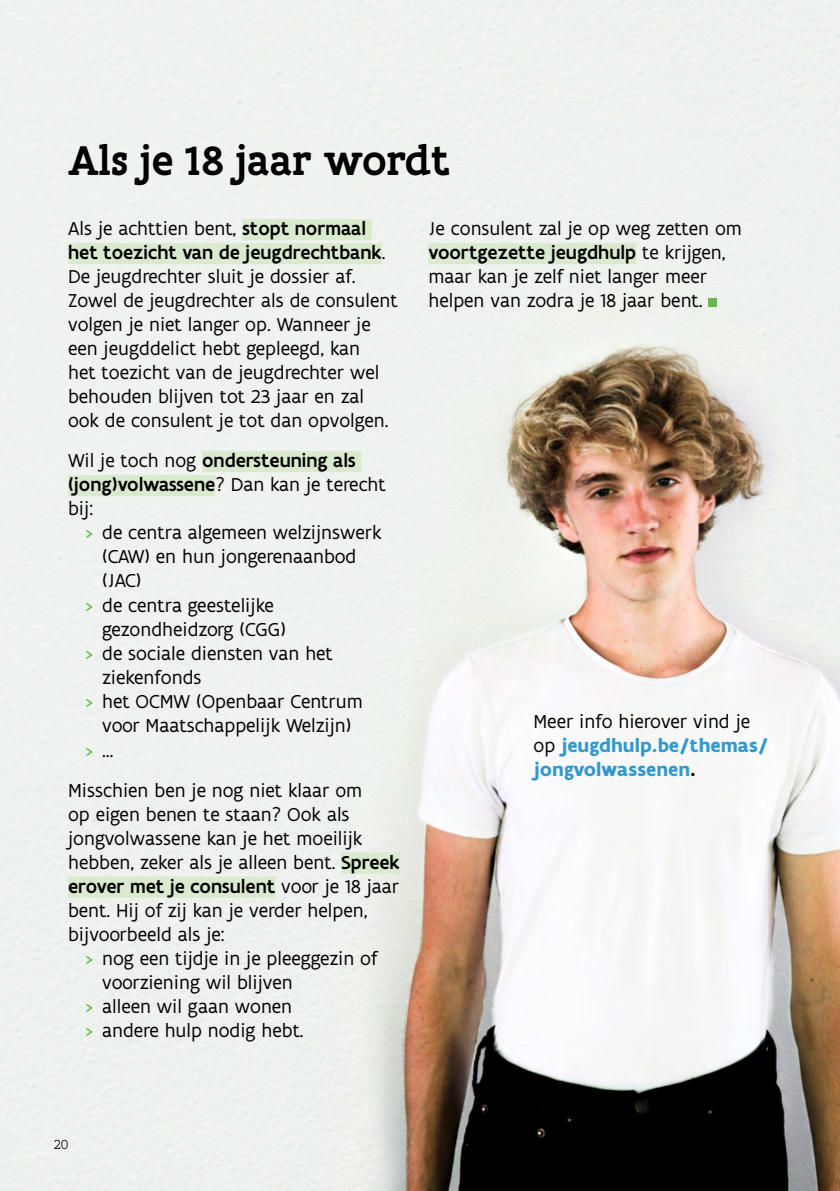
<style>
.page{position:relative;width:840px;height:1191px;background:#fff}
.page>*{position:absolute;margin:0;border:0;box-sizing:border-box;transform-origin:0 0}
.t1{font:500 44px "Flanders Art Serif";color:#000}
.t2{font:20px/24px "Flanders Art Sans";color:#000}
.t3{font:700 20px/24px "Flanders Art Sans";color:#3199cc}
.t4{font:20px "Flanders Art Sans";color:#6ab651}
.t5{font:300 14px "Flanders Art Serif";color:#000}
.s1{font-weight:500}
.s2{color:#6ab651}
.s3{color:#000}
.s4{font-weight:400;color:#000}
</style>
<div class="page">
<img style="left:0;top:0;width:839px;height:1191px">
<div style="left:242px;top:219px;width:129px;height:21px;background:#daeacf"></div>
<div style="left:68px;top:243px;width:313px;height:21px;background:#daeacf"></div>
<div style="left:202px;top:451px;width:159px;height:21px;background:#daeacf"></div>
<div style="left:68px;top:475px;width:147px;height:21px;background:#daeacf"></div>
<div style="left:341px;top:852px;width:59px;height:21px;background:#daeacf"></div>
<div style="left:68px;top:876px;width:207px;height:21px;background:#daeacf"></div>
<div style="left:428px;top:243px;width:208px;height:21px;background:#daeacf"></div>
<div style="left:708px;top:299px;width:8px;height:8px;background:#6ab651"></div>
<hr style="left:839px;top:697px;width:1px;height:494px;background:#d7e4f4">
<h1 class="t1" style="left:68px;top:132px;width:383px">Als je 18 jaar wordt</h1>
<p class="t2" style="left:68px;top:217px;width:331px">Als je achttien bent, <span class="s1">stopt normaal het toezicht van de jeugdrechtbank</span>.<br>De jeugdrechter sluit je dossier af.<br>Zowel de jeugdrechter als de consulent volgen je niet langer op. Wanneer je een jeugddelict hebt gepleegd, kan<br>het toezicht van de jeugdrechter wel behouden blijven tot 23 jaar en zal ook de consulent je tot dan opvolgen.</p>
<p class="t2" style="left:68px;top:449px;width:319px">Wil je toch nog <span class="s1">ondersteuning als (jong)volwassene</span>? Dan kan je terecht bij:</p>
<p class="t2" style="left:85px;top:521px;width:298px"><span class="s2">&gt;</span> de centra algemeen welzijnswerk</p>
<p class="t2" style="left:102px;top:545px;width:255px">(CAW) en hun jongerenaanbod</p>
<p class="t2" style="left:102px;top:569px;width:41px">(JAC)</p>
<p class="t2" style="left:85px;top:593px;width:190px"><span class="s2">&gt;</span> de centra geestelijke</p>
<p class="t2" style="left:102px;top:617px;width:185px">gezondheidzorg (CGG)</p>
<p class="t2" style="left:85px;top:642px;width:249px"><span class="s2">&gt;</span> de sociale diensten van het</p>
<p class="t2" style="left:102px;top:666px;width:101px">ziekenfonds</p>
<p class="t2" style="left:85px;top:690px;width:279px"><span class="s2">&gt;</span> het OCMW (Openbaar Centrum</p>
<p class="t2" style="left:102px;top:714px;width:250px">voor Maatschappelijk Welzijn)</p>
<p class="t4" style="left:85px;top:738px;width:30px">&gt; <span class="s3">…</span></p>
<p class="t2" style="left:68px;top:778px;width:333px">Misschien ben je nog niet klaar om<br>op eigen benen te staan? Ook als jongvolwassene kan je het moeilijk hebben, zeker als je alleen bent. <span class="s1">Spreek erover met je consulent</span> voor je 18 jaar bent. Hij of zij kan je verder helpen, bijvoorbeeld als je:</p>
<p class="t2" style="left:85px;top:946px;width:293px"><span class="s2">&gt;</span> nog een tijdje in je pleeggezin of</p>
<p class="t2" style="left:102px;top:970px;width:192px">voorziening wil blijven</p>
<p class="t2" style="left:85px;top:995px;width:208px"><span class="s2">&gt;</span> alleen wil gaan wonen</p>
<p class="t2" style="left:85px;top:1019px;width:220px"><span class="s2">&gt;</span> andere hulp nodig hebt.</p>
<p class="t2" style="left:428px;top:217px;width:315px">Je consulent zal je op weg zetten om <span class="s1">voortgezette jeugdhulp</span> te krijgen, maar kan je zelf niet langer meer helpen van zodra je 18 jaar bent.</p>
<p class="t3" style="left:533px;top:710px;width:237px"><span class="s4">Meer info hierover vind je op</span> jeugdhulp.be/themas/ jongvolwassenen<span class="s3">.</span></p>
<p class="t5" style="left:54px;top:1136px;width:16px">20</p>
</div>
